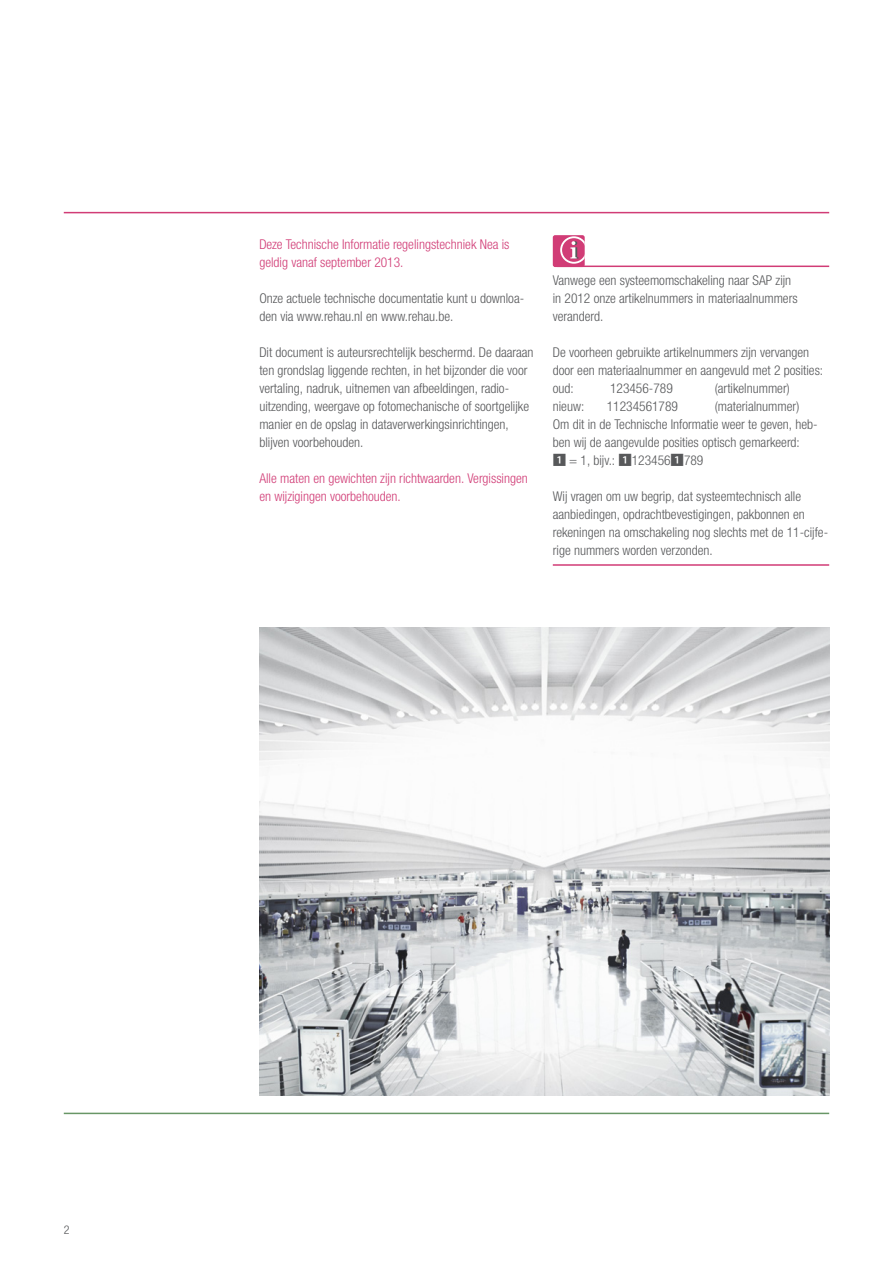
<style>
.page{position:relative;width:893px;height:1263px;background:#fff}
.page>*{position:absolute;margin:0;border:0;box-sizing:border-box;transform-origin:0 0}
.TI-GT_body_text{font:300 condensed 13.5px/18px "Helvetica Neue LTW1 G";color:#57585a}
.TI-GT_body_text-red{font:300 condensed 13.5px/18px "Helvetica Neue LTW1 G";color:#d13c76}
.t1{font:300 condensed 12px "Helvetica Neue LTW1 G";color:#57585a}
.s1{font-family:"Koz Go Pr 6 N";font-weight:400;font-stretch:normal}
</style>
<div class="page">
<img style="left:259px;top:627px;width:570px;height:468px">
<hr style="left:557px;top:266px;width:272px;height:1px;background:#d13c76">
<hr style="left:553px;top:564px;width:276px;height:2px;background:#d13c76">
<div style="left:553px;top:235px;width:32px;height:32px;background:#d13c76;border-radius:2px"></div>
<svg style="left:559px;top:235px;width:26px;height:30px"></svg>
<hr style="left:64px;top:212px;width:765px;height:1px;background:#d13c76">
<hr style="left:64px;top:1113px;width:765px;height:1px;background:#689666">
<p class="TI-GT_body_text-red" style="left:259px;top:235px;width:252px">Deze Technische Informatie regelingstechniek Nea is geldig vanaf september 2013.</p>
<p class="TI-GT_body_text" style="left:259px;top:289px;width:266px">Onze actuele technische documentatie kunt u downloa&shy;den via www.rehau.nl en www.rehau.be.</p>
<p class="TI-GT_body_text" style="left:259px;top:343px;width:276px">Dit document is auteursrechtelijk beschermd. De daaraan ten grondslag liggende rechten, in het bijzonder die voor vertaling, nadruk, uitnemen van afbeeldingen, radio&shy;uitzending, weergave op fotomechanische of soortgelijke manier en de opslag in dataverwerkingsinrichtingen, blijven voorbehouden.</p>
<p class="TI-GT_body_text-red" style="left:259px;top:469px;width:270px">Alle maten en gewichten zijn richtwaarden. Vergissingen en wijzigingen voorbehouden.</p>
<p class="TI-GT_body_text" style="left:553px;top:271px;width:246px">Vanwege een systeemomschakeling naar SAP zijn in 2012 onze artikelnummers in materiaalnummers veranderd.</p>
<p class="TI-GT_body_text" style="left:553px;top:343px;width:272px">De voorheen gebruikte artikelnummers zijn vervangen door een materiaalnummer en aangevuld met 2 posities:</p>
<p class="TI-GT_body_text" style="left:553px;top:379px;width:22px">oud:</p>
<p class="TI-GT_body_text" style="left:610px;top:379px;width:64px">123456-789</p>
<p class="TI-GT_body_text" style="left:715px;top:379px;width:76px">(artikelnummer)</p>
<p class="TI-GT_body_text" style="left:553px;top:397px;width:33px">nieuw:</p>
<p class="TI-GT_body_text" style="left:607px;top:397px;width:73px">11234561789</p>
<p class="TI-GT_body_text" style="left:715px;top:397px;width:86px">(materialnummer)</p>
<p class="TI-GT_body_text" style="left:553px;top:415px;width:266px">Om dit in de Technische Informatie weer te geven, heb&shy;ben wij de aangevulde posities optisch gemarkeerd:<br><span class="s1">1</span> = 1, bijv.: <span class="s1">1</span>123456<span class="s1">1</span>789</p>
<p class="TI-GT_body_text" style="left:553px;top:487px;width:277px">Wij vragen om uw begrip, dat systeemtechnisch alle aanbiedingen, opdrachtbevestigingen, pakbonnen en rekeningen na omschakeling nog slechts met de 11-cijfe&shy;rige nummers worden verzonden.</p>
<p class="t1" style="left:64px;top:1222px;width:7px">2</p>
</div>
